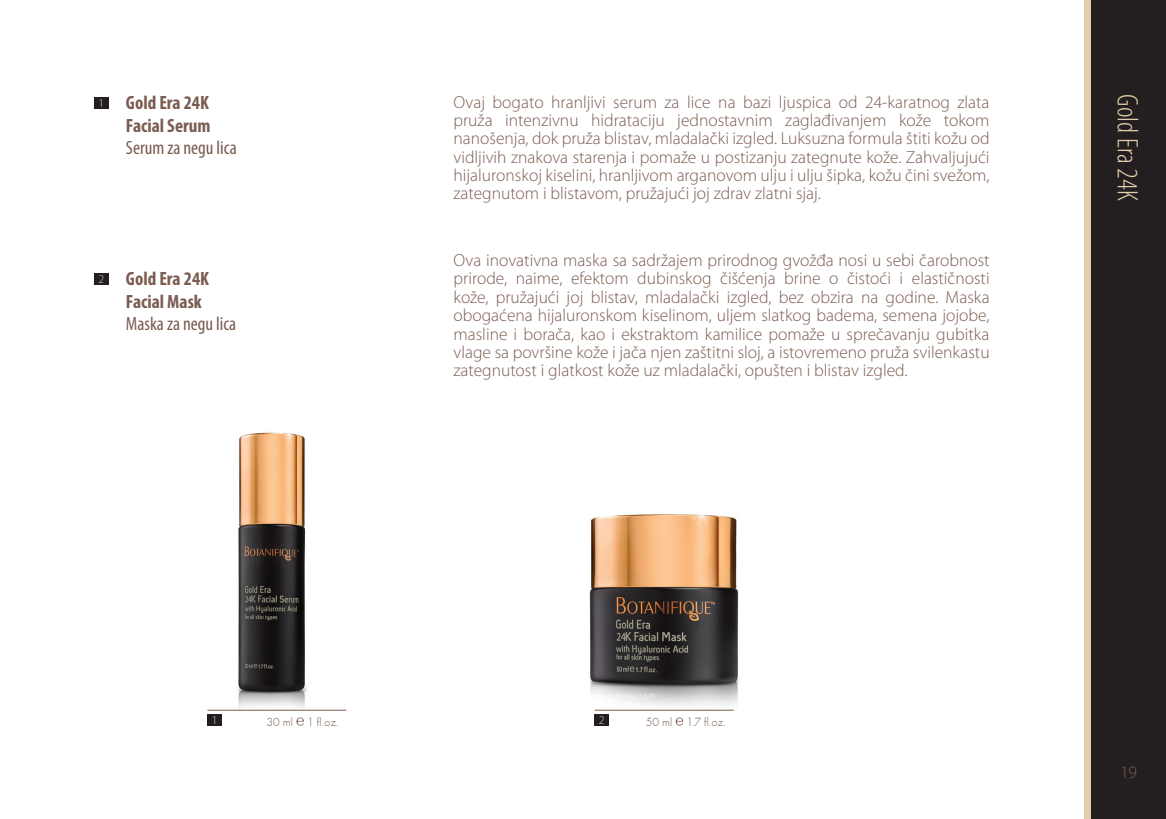
<style>
.page{position:relative;width:1166px;height:819px;background:#fff}
.page>*{position:absolute;margin:0;border:0;box-sizing:border-box;transform-origin:0 0}
.t1{font:300 condensed 29.75px "Myriad Pro";color:#e2ceaa}
.t2{font:condensed 19.25px/22.8px "Myriad Pro";color:#7b5c51}
.t3{font:700 condensed 19.25px "Myriad Pro";color:#7b5c51}
.t4{font:300 17.5px/18.4px "Myriad Pro";color:#7b5c51;text-align:justify}
.t5{font:12.25px "Futura T Light";color:#7b5c51}
.t6{font:300 11.9px "Myriad Pro";color:#e2ceaa}
.s1{font-weight:700}
</style>
<div class="page">
<img style="left:589px;top:514px;width:150px;height:212px">
<img style="left:214px;top:432px;width:119px;height:279px">
<div style="left:1084px;top:0;width:74px;height:819px;background:#e2ceaa"></div>
<div style="left:1091px;top:0;width:75px;height:819px;background:#231f20"></div>
<hr style="left:595px;top:709px;width:138px;height:1px;background:#7b5c51">
<hr style="left:207px;top:709px;width:139px;height:1px;background:#7b5c51">
<div style="left:208px;top:714px;width:14px;height:12px;background:#231f20"></div>
<div style="left:595px;top:714px;width:14px;height:12px;background:#231f20"></div>
<div style="left:94px;top:97px;width:14px;height:12px;background:#231f20"></div>
<div style="left:94px;top:273px;width:14px;height:12px;background:#231f20"></div>
<svg style="left:296px;top:717px;width:8px;height:8px"></svg>
<svg style="left:676px;top:717px;width:7px;height:8px"></svg>
<p class="t6" style="left:98px;top:96px;width:7px">1</p>
<p class="t3" style="left:126px;top:90px;width:85px">Gold Era 24K</p>
<p class="t3" style="left:126px;top:113px;width:86px">Facial Serum</p>
<p class="t2" style="left:126px;top:136px;width:112px">Serum za negu lica</p>
<p class="t6" style="left:98px;top:272px;width:7px">2</p>
<p class="t3" style="left:126px;top:266px;width:85px">Gold Era 24K</p>
<p class="t2" style="left:126px;top:290px;width:112px"><span class="s1">Facial Mask<br></span>Maska za negu lica</p>
<p class="t4" style="left:453px;top:92px;width:538px">Ovaj bogato hranljivi serum za lice na bazi ljuspica od 24-karatnog zlata pruža intenzivnu hidrataciju jednostavnim zaglađivanjem kože tokom nanošenja, dok pruža blistav, mladalački izgled. Luksuzna formula štiti kožu od vidljivih znakova starenja i pomaže u postizanju zategnute kože. Zahvaljujući hijaluronskoj kiselini, hranljivom arganovom ulju i ulju šipka, kožu čini svežom, zategnutom i blistavom, pružajući joj zdrav zlatni sjaj.</p>
<p class="t4" style="left:453px;top:251px;width:538px">Ova inovativna maska sa sadržajem prirodnog gvožđa nosi u sebi čarobnost prirode, naime, efektom dubinskog čišćenja brine o čistoći i elastičnosti kože, pružajući joj blistav, mladalački izgled, bez obzira na godine. Maska obogaćena hijaluronskom kiselinom, uljem slatkog badema, semena jojobe, masline i borača, kao i ekstraktom kamilice pomaže u sprečavanju gubitka vlage sa površine kože i jača njen zaštitni sloj, a istovremeno pruža svilenkastu zategnutost i glatkost kože uz mladalački, opušten i blistav izgled.</p>
<p class="t1" style="left:1145px;top:94px;width:108px;rotate:90deg">Gold Era 24K</p>
<p class="t6" style="left:212px;top:713px;width:7px">1</p>
<p class="t6" style="left:599px;top:713px;width:7px">2</p>
<p class="t5" style="left:266px;top:714px;width:74px">30 ml 1 fl.oz.</p>
<p class="t5" style="left:646px;top:714px;width:82px">50 ml 1.7 fl.oz.</p>
<p class="t4" style="left:1120px;top:762px;width:18px">19</p>
</div>
